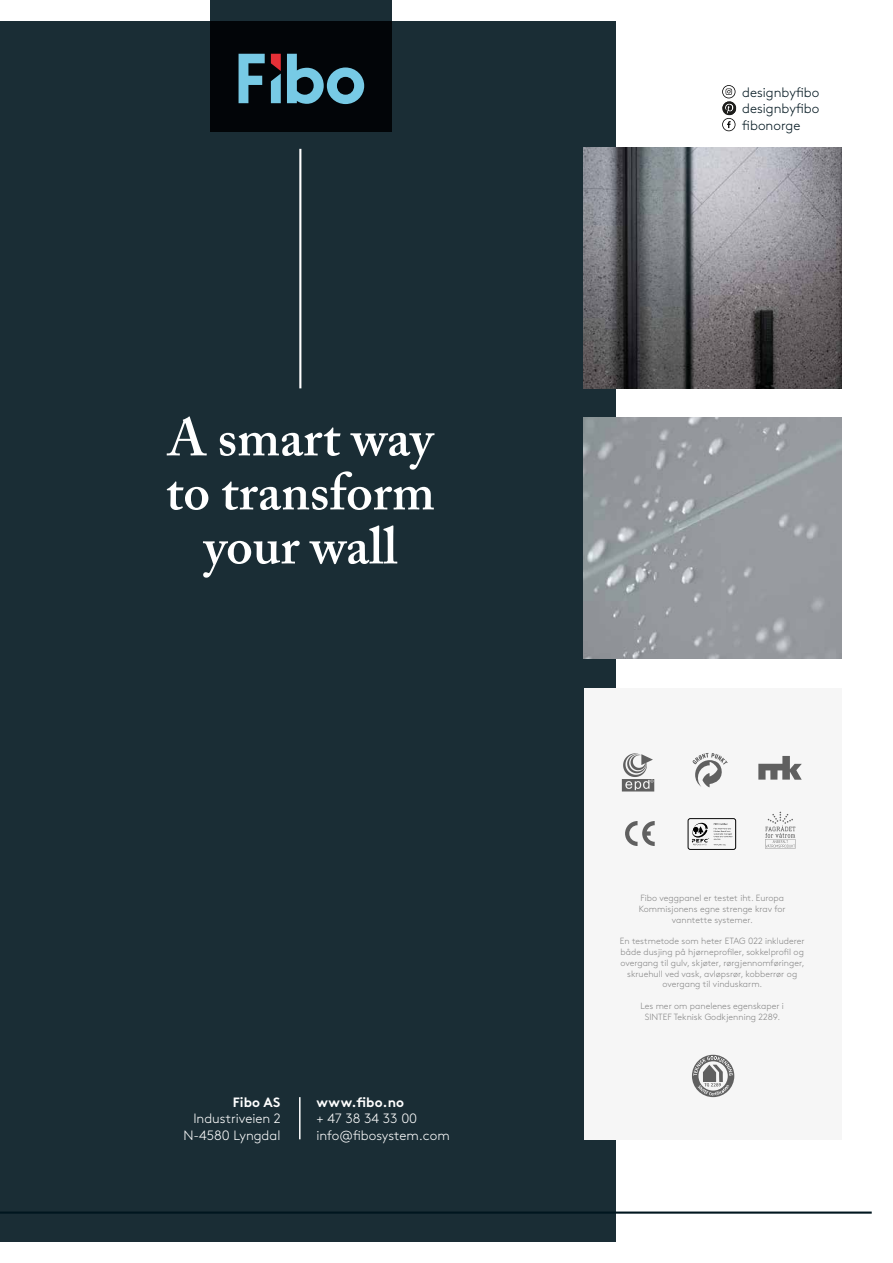
<style>
.page{position:relative;width:893px;height:1263px;background:#fff}
.page>*{position:absolute;margin:0;border:0;box-sizing:border-box;transform-origin:0 0}
.t1{font:600 52.5px/54px "Adobe Caslon Pro";color:#fff;text-align:center}
.t2{font:300 13.5px/16.2px "Brown";color:#fff}
.t3{font:300 13.5px/16.5px "Brown";color:#00161f;text-align:justify}
.t4{font:700 13.5px "Brown";letter-spacing:.01em;color:#fff}
.t5{font:300 9px/10.8px "Brown";color:#878787;text-align:center}
</style>
<div class="page">
<div style="left:0;top:21px;width:616px;height:1221px;background:#1a2d35"></div>
<div style="left:584px;top:688px;width:258px;height:452px;background:#f6f6f6"></div>
<hr style="left:299px;top:149px;width:2px;height:239px;background:#fff">
<svg style="left:722px;top:85px;width:15px;height:46px"></svg>
<hr style="left:299px;top:1097px;width:2px;height:42px;background:#fff">
<hr style="left:0;top:1211px;width:872px;height:3px;background:#00161f">
<svg style="left:692px;top:1055px;width:42px;height:42px"></svg>
<svg style="left:693px;top:753px;width:35px;height:34px"></svg>
<svg style="left:758px;top:756px;width:44px;height:24px"></svg>
<svg style="left:625px;top:821px;width:30px;height:25px"></svg>
<svg style="left:622px;top:753px;width:32px;height:38px"></svg>
<svg style="left:765px;top:812px;width:30px;height:37px"></svg>
<img style="left:584px;top:147px;width:258px;height:241px">
<img style="left:584px;top:418px;width:258px;height:241px">
<div style="left:688px;top:819px;width:48px;height:30px;border:1px solid #000;border-radius:2px"></div>
<svg style="left:691px;top:823px;width:41px;height:23px"></svg>
<svg style="left:211px;top:0;width:181px;height:131px;background:#070d11"></svg>
<svg style="left:271px;top:54px;width:10px;height:49px"></svg>
<svg style="left:287px;top:54px;width:77px;height:50px;background:#3b6574"></svg>
<svg style="left:239px;top:54px;width:26px;height:49px"></svg>
<h1 class="t1" style="left:166px;top:410px;width:270px">A smart way to transform your wall</h1>
<h2 class="t4" style="left:233px;top:1091px;width:49px">Fibo AS</h2>
<h2 class="t2" style="left:183px;top:1110px;width:99px;text-align:right">Industriveien 2<br>N-4580 Lyngdal</h2>
<h2 class="t4" style="left:317px;top:1091px;width:89px">www.fibo.no</h2>
<h2 class="t2" style="left:317px;top:1110px;width:135px">+ 47 38 34 33 00 info@fibosystem.com</h2>
<h2 class="t3" style="left:742px;top:83px;width:79px">designbyfibo designbyfibo fibonorge</h2>
<p class="t5" style="left:639px;top:892px;width:148px">Fibo veggpanel er testet iht. Europa<br>Kommisjonens egne strenge krav for vanntette systemer.</p>
<p class="t5" style="left:620px;top:935px;width:186px">En testmetode som heter ETAG 022 inkluderer både dusjing på hjørneprofiler, sokkelprofil og overgang til gulv, skjøter, rørgjennomføringer, skruehull ved vask, avløpsrør, kobberrør og overgang til vinduskarm.</p>
<p class="t5" style="left:640px;top:1000px;width:145px">Les mer om panelenes egenskaper i<br>SINTEF Teknisk Godkjenning 2289.</p>
</div>
